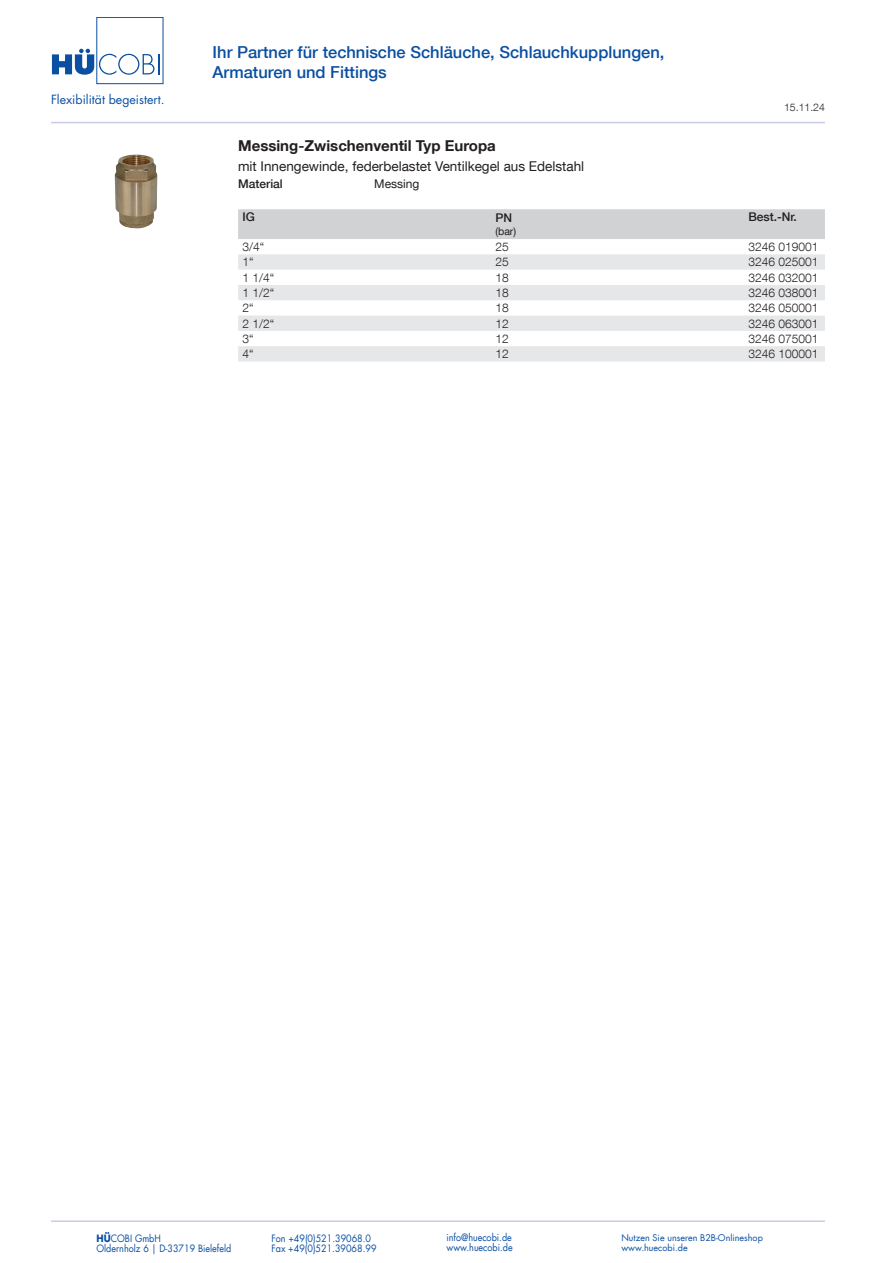
<style>
.page{position:relative;width:893px;height:1263px;background:#fff}
.page>*{position:absolute;margin:0;border:0;box-sizing:border-box;transform-origin:0 0}
.t1{font:500 16.5px/19.8px "Helvetica Neue LT Com";color:#0a4fa2}
.t2{font:700 15px "Helvetica Neue LT Com";color:#231f20}
.t3{font:13.5px "Helvetica Neue LT Com";color:#231f20}
.t4{font:12.3px "Futura LT";color:#0a4fa2}
.t5{font:300 12px "Helvetica Neue LT Com";color:#231f20}
.t6{font:500 12px "Helvetica Neue LT Com";color:#231f20}
.t7{font:12px "Helvetica Neue LT Com";color:#231f20}
.t8{font:300 10.5px "Helvetica Neue LT Com";color:#231f20}
.t9{font:10.5px "Helvetica Neue LT Com";color:#231f20}
.t10{font:9.9px "Futura LT";color:#0a4fa2;scale:.91 1}
.t11{font:9px "Futura LT";color:#0a4fa2}
.s1{font-weight:700}
</style>
<div class="page">
<hr style="left:51px;top:122px;width:774px;height:1px;background:#c7cbe6">
<hr style="left:51px;top:1220px;width:774px;height:2px;background:#c7cbe6">
<div style="left:96px;top:17px;width:67px;height:67px;border:1px solid #0a4fa2"></div>
<svg style="left:52px;top:49px;width:108px;height:26px"></svg>
<div style="left:238px;top:209px;width:587px;height:30px;background:#d1d2d4"></div>
<svg style="left:238px;top:254px;width:587px;height:107px;fill:#e6e7e9"></svg>
<img style="left:114px;top:154px;width:44px;height:75px">
<p class="t4" style="left:51px;top:91px;width:115px">Flexibilität begeistert.</p>
<h1 class="t1" style="left:213px;top:42px;width:453px">Ihr Partner für technische Schläuche, Schlauchkupplungen,<br>Armaturen und Fittings</h1>
<p class="t2" style="left:238px;top:136px;width:259px">Messing-Zwischenventil Typ Europa</p>
<p class="t3" style="left:238px;top:158px;width:348px">mit Innengewinde, federbelastet Ventilkegel aus Edelstahl</p>
<p class="t6" style="left:238px;top:177px;width:46px">Material</p>
<p class="t7" style="left:374px;top:176px;width:47px">Messing</p>
<p class="t6" style="left:242px;top:210px;width:14px">IG</p>
<p class="t6" style="left:495px;top:211px;width:18px">PN</p>
<p class="t9" style="left:495px;top:224px;width:22px">(bar)</p>
<p class="t8" style="left:784px;top:101px;width:42px">15.11.24</p>
<p class="t6" style="left:748px;top:210px;width:50px">Best.-Nr.</p>
<p class="t5" style="left:242px;top:239px;width:23px">3/4“</p>
<p class="t5" style="left:495px;top:239px;width:15px">25</p>
<p class="t5" style="left:748px;top:239px;width:72px">3246 019001</p>
<p class="t5" style="left:242px;top:255px;width:13px">1“</p>
<p class="t5" style="left:495px;top:255px;width:15px">25</p>
<p class="t5" style="left:748px;top:255px;width:72px">3246 025001</p>
<p class="t5" style="left:242px;top:270px;width:33px">1 1/4“</p>
<p class="t5" style="left:495px;top:270px;width:15px">18</p>
<p class="t5" style="left:748px;top:270px;width:72px">3246 032001</p>
<p class="t5" style="left:242px;top:285px;width:33px">1 1/2“</p>
<p class="t5" style="left:495px;top:285px;width:15px">18</p>
<p class="t5" style="left:748px;top:285px;width:72px">3246 038001</p>
<p class="t5" style="left:242px;top:301px;width:13px">2“</p>
<p class="t5" style="left:495px;top:301px;width:15px">18</p>
<p class="t5" style="left:748px;top:301px;width:72px">3246 050001</p>
<p class="t5" style="left:242px;top:316px;width:33px">2 1/2“</p>
<p class="t5" style="left:495px;top:316px;width:15px">12</p>
<p class="t5" style="left:748px;top:316px;width:72px">3246 063001</p>
<p class="t5" style="left:242px;top:331px;width:13px">3“</p>
<p class="t5" style="left:495px;top:331px;width:15px">12</p>
<p class="t5" style="left:748px;top:331px;width:72px">3246 075001</p>
<p class="t5" style="left:242px;top:347px;width:13px">4“</p>
<p class="t5" style="left:495px;top:347px;width:15px">12</p>
<p class="t5" style="left:748px;top:347px;width:72px">3246 100001</p>
<p class="t10" style="left:97px;top:1232px;width:72px"><span class="s1">HÜ</span>COBI GmbH</p>
<p class="t10" style="left:271px;top:1232px;width:111px">Fon +49(0)521.39068.0</p>
<p class="t10" style="left:446px;top:1231px;width:73px">info@huecobi.de</p>
<p class="t11" style="left:621px;top:1231px;width:143px">Nutzen Sie unseren B2B-Onlineshop</p>
<p class="t10" style="left:97px;top:1242px;width:150px">Oldernholz 6 | D-33719 Bielefeld</p>
<p class="t10" style="left:271px;top:1242px;width:117px">Fax +49(0)521.39068.99</p>
<p class="t10" style="left:446px;top:1241px;width:74px">www.huecobi.de</p>
<p class="t11" style="left:621px;top:1242px;width:68px">www.huecobi.de</p>
</div>
